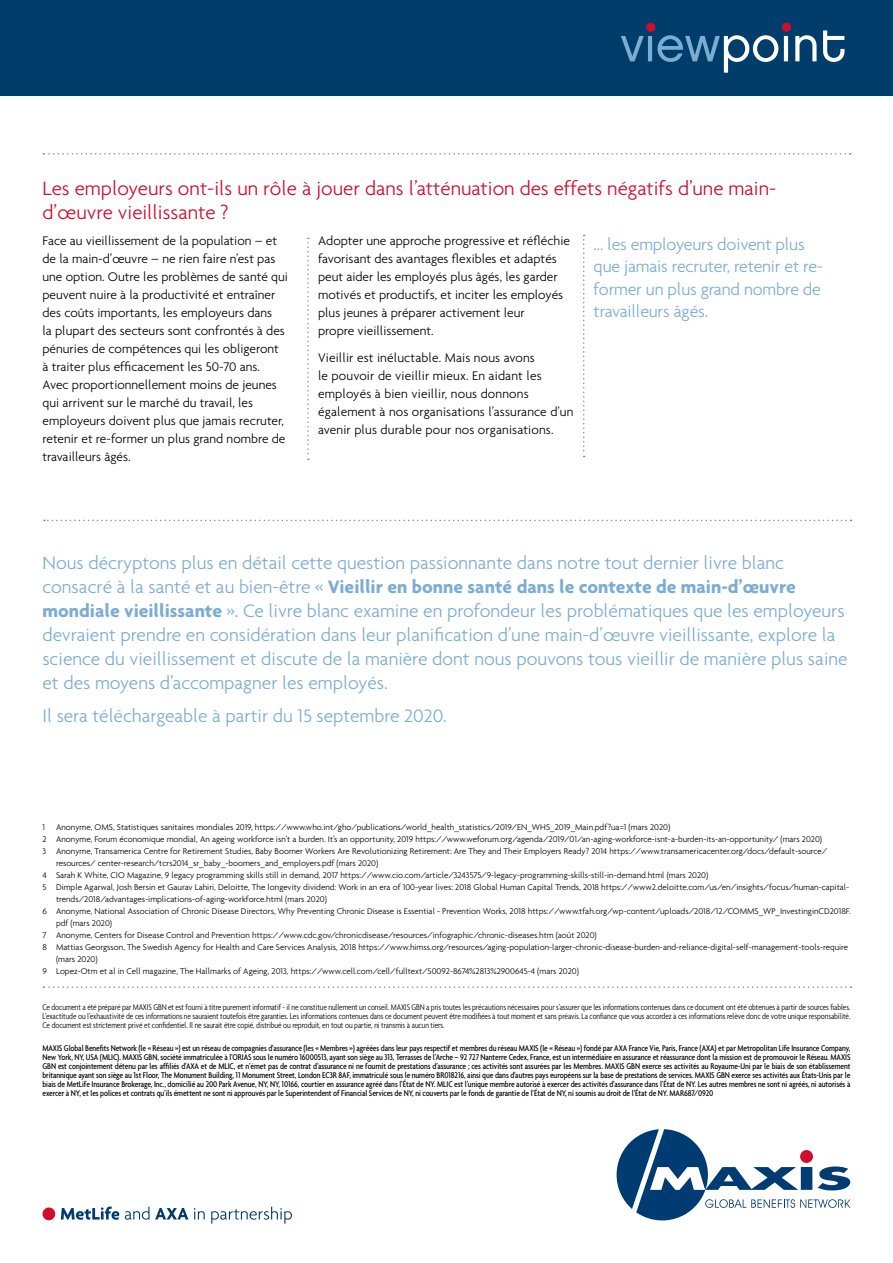
<style>
.page{position:relative;width:893px;height:1263px;background:#fff}
.page>*{position:absolute;margin:0;border:0;box-sizing:border-box;transform-origin:0 0}
.t1{font:300 21px/24px "Agenda";color:#ce0e2d}
.t2{font:300 19.5px/24px "Agenda";color:#7badd3}
.t3{font:300 18px/22.5px "Agenda";letter-spacing:-.01em;color:#7badd3}
.t4{font:300 13.5px/18px "Agenda";color:#000}
.t5{font:300 9px "Agenda";color:#000}
.t6{font:500 condensed 9px/9px "Agenda";letter-spacing:-.01em;color:#000;text-align:justify}
.t7{font:300 condensed 9px/9px "Agenda";letter-spacing:-.01em;color:#000;text-align:justify}
.s1{font-weight:700}
</style>
<div class="page">
<div style="left:0;top:0;width:893px;height:95px;background:#003d6a"></div>
<svg style="left:621px;top:31px;width:223px;height:42px"></svg>
<div style="left:646px;top:23px;width:9px;height:9px;background:#ce0e2d;border-radius:50%"></div>
<div style="left:782px;top:23px;width:9px;height:9px;background:#ce0e2d;border-radius:50%"></div>
<svg style="left:43px;top:153px;width:808px;height:2px"></svg>
<svg style="left:617px;top:1129px;width:233px;height:91px"></svg>
<div style="left:800px;top:1150px;width:13px;height:13px;background:#ce0e2d;border-radius:50%"></div>
<svg style="left:43px;top:986px;width:808px;height:2px"></svg>
<svg style="left:307px;top:238px;width:2px;height:222px"></svg>
<svg style="left:583px;top:235px;width:2px;height:222px"></svg>
<svg style="left:44px;top:520px;width:807px;height:1px"></svg>
<svg style="left:61px;top:1206px;width:58px;height:14px"></svg>
<svg style="left:125px;top:1207px;width:24px;height:13px"></svg>
<svg style="left:155px;top:1208px;width:33px;height:11px"></svg>
<svg style="left:194px;top:1208px;width:11px;height:11px"></svg>
<svg style="left:211px;top:1207px;width:81px;height:17px"></svg>
<div style="left:43px;top:1207px;width:12px;height:13px;background:#ce0e2d;border-radius:50%"></div>
<h1 class="t1" style="left:43px;top:176px;width:735px">Les employeurs ont-ils un rôle à jouer dans l’atténuation des effets négatifs d’une main&shy;d’œuvre vieillissante ?</h1>
<p class="t4" style="left:43px;top:232px;width:247px">Face au vieillissement de la population – et de la main-d’œuvre – ne rien faire n’est pas une option. Outre les problèmes de santé qui peuvent nuire à la productivité et entraîner des coûts importants, les employeurs dans<br>la plupart des secteurs sont confrontés à des pénuries de compétences qui les obligeront à traiter plus efficacement les 50-70 ans.<br>Avec proportionnellement moins de jeunes qui arrivent sur le marché du travail, les employeurs doivent plus que jamais recruter, retenir et re-former un plus grand nombre de travailleurs âgés.</p>
<p class="t4" style="left:318px;top:232px;width:253px">Adopter une approche progressive et réfléchie favorisant des avantages flexibles et adaptés peut aider les employés plus âgés, les garder motivés et productifs, et inciter les employés plus jeunes à préparer activement leur<br>propre vieillissement.</p>
<h3 class="t3" style="left:594px;top:232px;width:231px">... les employeurs doivent plus que jamais recruter, retenir et re&shy;former un plus grand nombre de travailleurs âgés.</h3>
<h3 class="t4" style="left:318px;top:348px;width:257px">Vieillir est inéluctable. Mais nous avons<br>le pouvoir de vieillir mieux. En aidant les employés à bien vieillir, nous donnons également à nos organisations l’assurance d’un avenir plus durable pour nos organisations.</h3>
<p class="t2" style="left:43px;top:551px;width:807px">Nous décryptons plus en détail cette question passionnante dans notre tout dernier livre blanc consacré à la santé et au bien-être « <span class="s1">Vieillir en bonne santé dans le contexte de main-d’œuvre mondiale vieillissante</span> ». Ce livre blanc examine en profondeur les problématiques que les employeurs devraient prendre en considération dans leur planification d’une main-d’œuvre vieillissante, explore la science du vieillissement et discute de la manière dont nous pouvons tous vieillir de manière plus saine et des moyens d’accompagner les employés.</p>
<h2 class="t2" style="left:43px;top:703px;width:406px">Il sera téléchargeable à partir du 15 septembre 2020.</h2>
<p class="t5" style="left:43px;top:822px;width:629px">1 Anonyme, OMS, Statistiques sanitaires mondiales 2019, https://www.who.int/gho/publications/world_health_statistics/2019/EN_WHS_2019_Main.pdf?ua=1 (mars 2020)</p>
<p class="t5" style="left:43px;top:834px;width:781px">2 Anonyme, Forum économique mondial, An ageing workforce isn’t a burden. It’s an opportunity, 2019 https://www.weforum.org/agenda/2019/01/an-aging-workforce-isnt-a-burden-its-an-opportunity/ (mars 2020)</p>
<p class="t5" style="left:43px;top:846px;width:786px">3 Anonyme, Transamerica Centre for Retirement Studies, Baby Boomer Workers Are Revolutionizing Retirement: Are They and Their Employers Ready? 2014 https://www.transamericacenter.org/docs/default-source/</p>
<p class="t5" style="left:56px;top:858px;width:324px">resources/ center-research/tcrs2014_sr_baby_-boomers_and_employers.pdf (mars 2020)</p>
<p class="t5" style="left:43px;top:870px;width:667px">4 Sarah K White, CIO Magazine, 9 legacy programming skills still in demand, 2017 https://www.cio.com/article/3243575/9-legacy-programming-skills-still-in-demand.html (mars 2020)</p>
<p class="t5" style="left:43px;top:882px;width:808px">5 Dimple Agarwal, Josh Bersin et Gaurav Lahiri, Deloitte, The longevity dividend: Work in an era of 100-year lives: 2018 Global Human Capital Trends, 2018 https://www2.deloitte.com/us/en/insights/focus/human-capital-</p>
<p class="t5" style="left:56px;top:894px;width:272px">trends/2018/advantages-implications-of-aging-workforce.html (mars 2020)</p>
<p class="t5" style="left:43px;top:906px;width:810px">6 Anonyme, National Association of Chronic Disease Directors, Why Preventing Chronic Disease is Essential - Prevention Works, 2018 https://www.tfah.org/wp-content/uploads/2018/12/COMMS_WP_InvestinginCD2018F.</p>
<p class="t5" style="left:56px;top:918px;width:58px">pdf (mars 2020)</p>
<p class="t5" style="left:43px;top:930px;width:556px">7 Anonyme, Centers for Disease Control and Prevention https://www.cdc.gov/chronicdisease/resources/infographic/chronic-diseases.htm (août 2020)</p>
<p class="t5" style="left:43px;top:942px;width:807px">8 Mattias Georgsson, The Swedish Agency for Health and Care Services Analysis, 2018 https://www.himss.org/resources/aging-population-larger-chronic-disease-burden-and-reliance-digital-self-management-tools-require</p>
<p class="t5" style="left:56px;top:954px;width:43px">(mars 2020)</p>
<p class="t5" style="left:43px;top:966px;width:538px">9 Lopez-Otm et al in Cell magazine, The Hallmarks of Ageing, 2013, https://www.cell.com/cell/fulltext/S0092-8674%2813%2900645-4 (mars 2020)</p>
<p class="t7" style="left:43px;top:1002px;width:809px">Ce document a été préparé par MAXIS GBN et est fourni à titre purement informatif - il ne constitue nullement un conseil. MAXIS GBN a pris toutes les précautions nécessaires pour s’assurer que les informations contenues dans ce document ont été obtenues à partir de sources fiables.<br>L’exactitude ou l’exhaustivité de ces informations ne sauraient toutefois être garanties. Les informations contenues dans ce document peuvent être modifiées à tout moment et sans préavis. La confiance que vous accordez à ces informations relève donc de votre unique responsabilité.<br>Ce document est strictement privé et confidentiel. Il ne saurait être copié, distribué ou reproduit, en tout ou partie, ni transmis à aucun tiers.</p>
<p class="t6" style="left:43px;top:1043px;width:809px">MAXIS Global Benefits Network (le « Réseau ») est un réseau de compagnies d’assurance (les « Membres ») agréées dans leur pays respectif et membres du réseau MAXIS (le « Réseau ») fondé par AXA France Vie, Paris, France (AXA) et par Metropolitan Life Insurance Company, New York, NY, USA (MLIC). MAXIS GBN, société immatriculée à l’ORIAS sous le numéro 16000513, ayant son siège au 313, Terrasses de l’Arche – 92 727 Nanterre Cedex, France, est un intermédiaire en assurance et réassurance dont la mission est de promouvoir le Réseau. MAXIS GBN est conjointement détenu par les affiliés d’AXA et de MLIC, et n’émet pas de contrat d’assurance ni ne fournit de prestations d’assurance ; ces activités sont assurées par les Membres. MAXIS GBN exerce ses activités au Royaume-Uni par le biais de son établissement britannique ayant son siège au 1st Floor, The Monument Building, 11 Monument Street, London EC3R 8AF, immatriculé sous le numéro BR018216, ainsi que dans d’autres pays européens sur la base de prestations de services. MAXIS GBN exerce ses activités aux États-Unis par le biais de MetLife Insurance Brokerage, Inc., domicilié au 200 Park Avenue, NY, NY, 10166, courtier en assurance agréé dans l’État de NY. MLIC est l’unique membre autorisé à exercer des activités d’assurance dans l’État de NY. Les autres membres ne sont ni agréés, ni autorisés à exercer à NY, et les polices et contrats qu’ils émettent ne sont ni approuvés par le Superintendent of Financial Services de NY, ni couverts par le fonds de garantie de l’État de NY, ni soumis au droit de l’État de NY. MAR687/0920</p>
</div>
